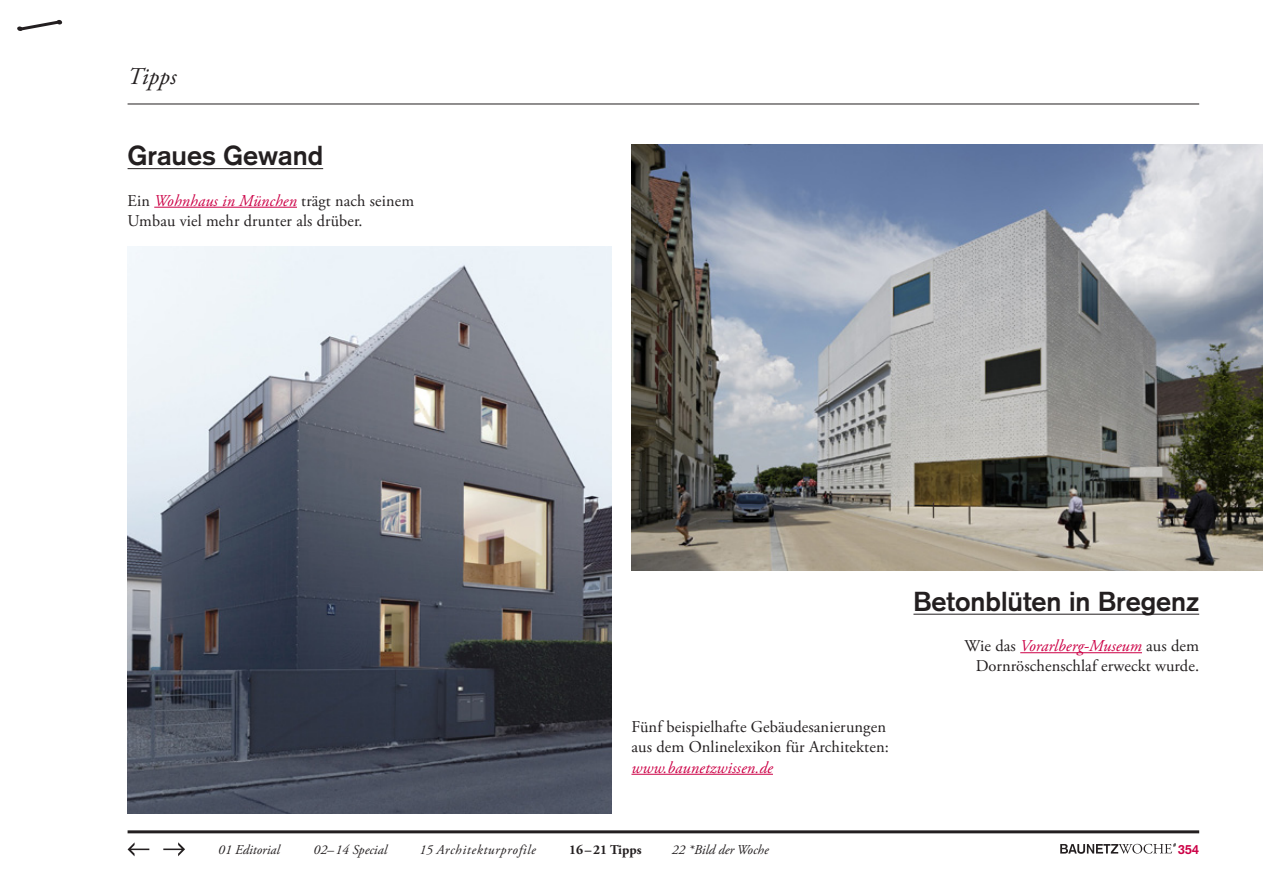
<style>
.page{position:relative;width:1263px;height:893px;background:#fff}
.page>*{position:absolute;margin:0;border:0;box-sizing:border-box;transform-origin:0 0}
.Headline_Normal{font:700 27px "Akzidenz Grotesk";color:#231f20}
.Kategorie{font:italic 24px "Adobe Garamond Pro";color:#231f20}
.Fließtext_NEU{font:16.5px/20.2px "Adobe Garamond Pro";letter-spacing:.005em;color:#231f20}
.Fließtext_NEU-2{font:italic 16.5px "Adobe Garamond Pro";letter-spacing:.005em;color:#cc0046}
.Navigation_Off{font:italic 13.5px "Adobe Garamond Pro";color:#231f20}
.Navigation_Off-2{font:italic 13.5px "Adobe Garamond Pro";letter-spacing:.05em;color:#231f20}
.Navigation_Off-3{font:700 13.5px "Adobe Garamond Pro";color:#231f20}
.t1{font:700 13.05px "Akzidenz Grotesk";color:#cc0046}
.s1{font-style:italic;color:#cc0046}
.s2{font-style:normal;color:#231f20}
</style>
<div class="page">
<hr style="left:128px;top:830px;width:1071px;height:3px;background:#231f20">
<svg style="left:128px;top:842px;width:21px;height:14px"></svg>
<svg style="left:163px;top:842px;width:22px;height:14px"></svg>
<svg style="left:17px;top:20px;width:46px;height:11px"></svg>
<svg style="left:1060px;top:843px;width:116px;height:11px"></svg>
<img style="left:128px;top:246px;width:484px;height:567px">
<hr style="left:128px;top:104px;width:1071px;height:1px;background:#231f20">
<hr style="left:154px;top:207px;width:143px;height:1px;background:#cc0046">
<hr style="left:128px;top:168px;width:195px;height:1px;background:#231f20">
<img style="left:631px;top:145px;width:632px;height:425px">
<hr style="left:1020px;top:652px;width:122px;height:1px;background:#cc0046">
<hr style="left:913px;top:614px;width:286px;height:1px;background:#231f20">
<hr style="left:631px;top:774px;width:142px;height:1px;background:#cc0046">
<p class="Kategorie" style="left:128px;top:62px;width:50px">Tipps</p>
<p class="Headline_Normal" style="left:128px;top:140px;width:197px">Graues Gewand</p>
<p class="Fließtext_NEU" style="left:128px;top:191px;width:288px">Ein <span class="s1">Wohnhaus in München</span> trägt nach seinem<br>Umbau viel mehr drunter als drüber.</p>
<p class="Fließtext_NEU" style="left:631px;top:717px;width:259px">Fünf beispielhafte Gebäudesanierungen aus dem Onlinelexikon für Architekten: <span class="s1">www.baunetzwissen.de</span></p>
<p class="Headline_Normal" style="left:913px;top:585px;width:287px">Betonblüten in Bregenz</p>
<p class="Fließtext_NEU-2" style="left:964px;top:636px;width:236px"><span class="s2">Wie das</span> Vorarlberg-Museum <span class="s2">aus dem</span></p>
<p class="Fließtext_NEU" style="left:976px;top:657px;width:225px">Dornröschenschlaf erweckt wurde.</p>
<p class="Navigation_Off" style="left:218px;top:841px;width:63px">01 Editorial</p>
<p class="Navigation_Off" style="left:314px;top:841px;width:75px">02–14 Special</p>
<p class="Navigation_Off-2" style="left:419px;top:841px;width:118px">15 Architekturprofile</p>
<p class="Navigation_Off-3" style="left:569px;top:841px;width:74px">16–21 Tipps</p>
<p class="Navigation_Off" style="left:672px;top:841px;width:98px">22 *Bild der Woche</p>
<p class="t1" style="left:1178px;top:841px;width:23px">354</p>
</div>
